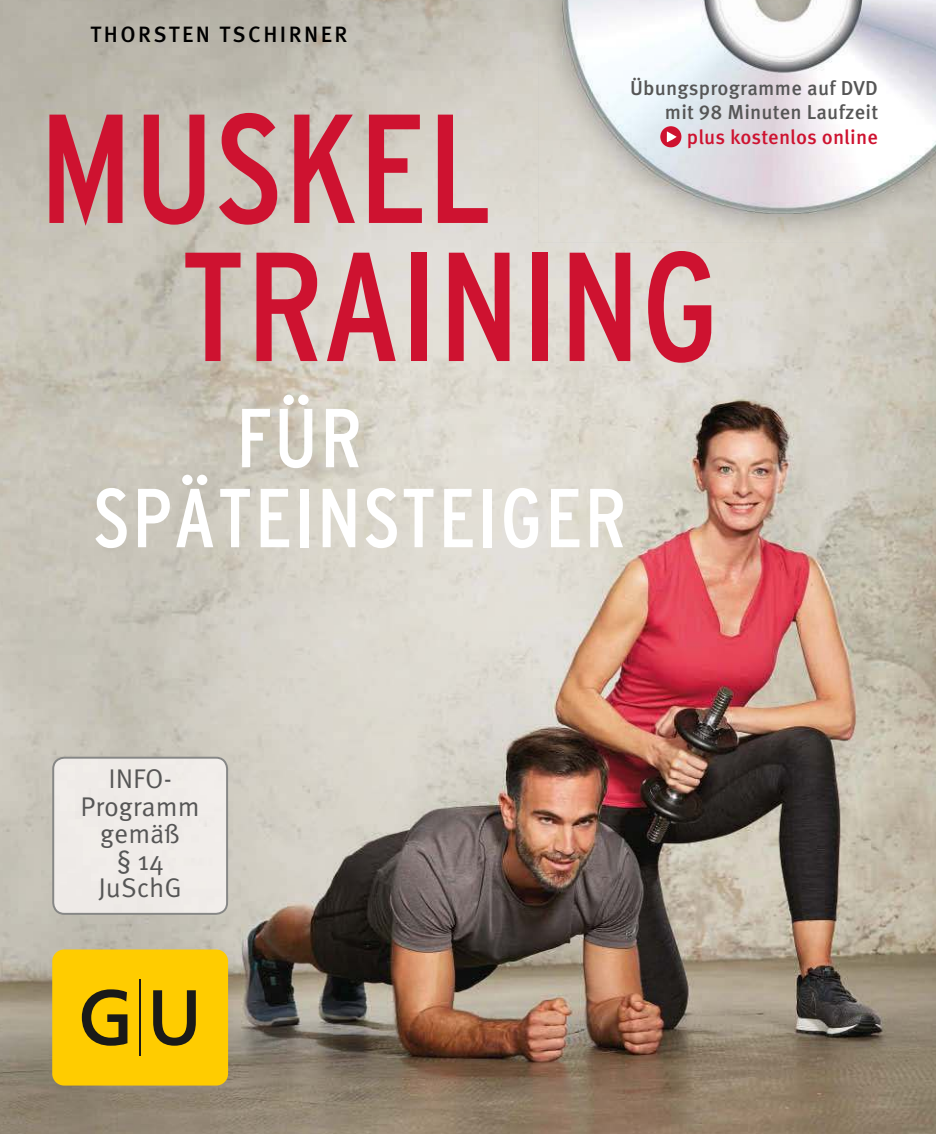
<style>
.page{position:relative;width:936px;height:1134px;background:#fff}
.page>*{position:absolute;margin:0;border:0;box-sizing:border-box;transform-origin:0 0}
.t1{font:condensed 154.8px/138px "Interstate";color:#ce1230}
.t2{font:condensed 83.4px/80px "Interstate";letter-spacing:.025em;color:#fff}
.t3{font:27px/27px "Meta OT Norm";color:#565656;text-align:center}
.t4{font:500 22.2px "Meta OT";letter-spacing:.11em;color:#000}
.t5{font:500 20.2px/24.2px "Meta OT";letter-spacing:.01em;color:#565656;text-align:right}
.t6{font:500 20.2px "Meta OT";letter-spacing:.005em;color:#ce1230}
</style>
<div class="page">
<img style="left:0;top:0;width:935px;height:1134px">
<img style="left:538px;top:0;width:397px;height:243px">
<img style="left:563px;top:0;width:372px;height:214px">
<svg style="left:660px;top:126px;width:21px;height:21px"></svg>
<div style="left:53px;top:758px;width:174px;height:156px;background:#efebe8"></div>
<div style="left:52px;top:757px;width:176px;height:158px;border:2px solid #868786;border-radius:11px"></div>
<div style="left:52px;top:949px;width:176px;height:136px;background:#fc0;border-radius:12px"></div>
<svg style="left:82px;top:989px;width:45px;height:57px"></svg>
<svg style="left:153px;top:990px;width:43px;height:56px"></svg>
<hr style="left:139px;top:979px;width:2px;height:77px;background:#1a1a18">
<p class="t4" style="left:91px;top:23px;width:258px">THORSTEN TSCHIRNER</p>
<p class="t5" style="left:630px;top:76px;width:250px">Übungsprogramme auf DVD mit 98 Minuten Laufzeit</p>
<p class="t6" style="left:686px;top:126px;width:193px">plus kostenlos online</p>
<h1 class="t1" style="left:180px;top:101px;width:541px;text-indent:-142px">MUSKEL<br>TRAINING</h1>
<h2 class="t2" style="left:93px;top:398px;width:535px;text-indent:143px">FÜR<br>SPÄTEINSTEIGER</h2>
<h3 class="t3" style="left:81px;top:768px;width:120px">INFO-<br>Programm gemäß<br>§ 14<br>JuSchG</h3>
</div>
